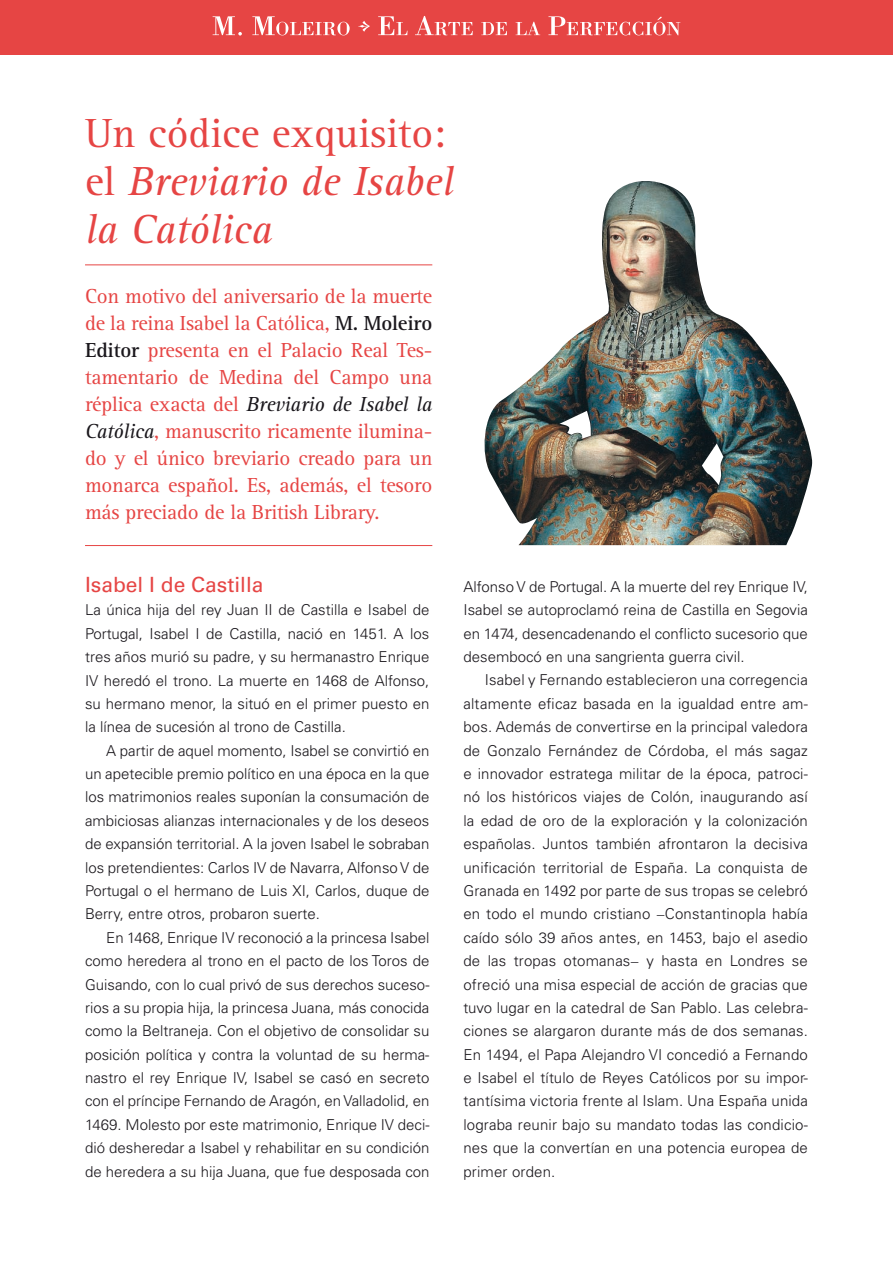
<style>
.page{position:relative;width:893px;height:1263px;background:#fff}
.page>*{position:absolute;margin:0;border:0;box-sizing:border-box;transform-origin:0 0}
.t1{font:italic 42px/48px "Rotis Serif";color:#e64544}
.t2{font:21px/27px "Rotis Serif";letter-spacing:-.01em;color:#e64544;text-align:justify}
.t3{font:21px "Univers LT Std";color:#e64544}
.t4{font:300 15px/23.4px "Univers LT Std";color:#1a171c;text-align:justify}
.s1{font-style:normal}
.s2{font-weight:700;color:#1a171c}
.s3{font-style:italic;color:#1a171c}
.s4{font-family:"Times";font-weight:400}
</style>
<div class="page">
<div style="left:0;top:0;width:893px;height:54px;background:#e64544"></div>
<svg style="left:213px;top:16px;width:29px;height:20px"></svg>
<svg style="left:252px;top:16px;width:98px;height:19px"></svg>
<svg style="left:358px;top:21px;width:11px;height:11px"></svg>
<svg style="left:378px;top:16px;width:29px;height:19px"></svg>
<svg style="left:415px;top:16px;width:58px;height:19px"></svg>
<svg style="left:481px;top:22px;width:26px;height:13px"></svg>
<svg style="left:516px;top:22px;width:24px;height:13px"></svg>
<svg style="left:548px;top:16px;width:132px;height:19px"></svg>
<img style="left:484px;top:181px;width:329px;height:364px">
<hr style="left:85px;top:545px;width:347px;height:1px;background:#e64544">
<hr style="left:85px;top:264px;width:347px;height:1px;background:#e64544">
<h1 class="t1" style="left:85px;top:111px;width:370px"><span class="s1">Un códice exquisito: el</span> Breviario de Isabel la Católica</h1>
<p class="t2" style="left:85px;top:284px;width:349px">Con motivo del aniversario de la muerte de la reina Isabel la Católica, <span class="s2">M. Moleiro Editor</span> presenta en el Palacio Real Tes&shy;tamentario de Medina del Campo una réplica exacta del <span class="s3">Breviario de Isabel la Católica</span>, manuscrito ricamente ilumina&shy;do y el único breviario creado para un monarca español. Es, además, el tesoro más preciado de la British Library.</p>
<h2 class="t3" style="left:85px;top:572px;width:180px">Isabel I de Castilla</h2>
<p class="t4" style="left:85px;top:598px;width:346px">La única hija del rey Juan II de Castilla e Isabel de Portugal, Isabel I de Castilla, nació en 1451. A los tres años murió su padre, y su hermanastro Enrique IV heredó el trono. La muerte en 1468 de Alfonso, su hermano menor, la situó en el primer puesto en la línea de sucesión al trono de Castilla.</p>
<p class="t4" style="left:85px;top:739px;width:346px;text-indent:21px">A partir de aquel momento, Isabel se convirtió en un apetecible premio político en una época en la que los matrimonios reales suponían la consumación de ambiciosas alianzas internacionales y de los deseos de expansión territorial. A la joven Isabel le sobraban los pretendientes: Carlos IV de Navarra, Alfonso V de Portugal o el hermano de Luis XI, Carlos, duque de Berry, entre otros, probaron suerte.</p>
<p class="t4" style="left:85px;top:926px;width:346px;text-indent:21px">En 1468, Enrique IV reconoció a la princesa Isabel como heredera al trono en el pacto de los Toros de Guisando, con lo cual privó de sus derechos suceso&shy;rios a su propia hija, la princesa Juana, más conocida como la Beltraneja. Con el objetivo de consolidar su posición política y contra la voluntad de su herma&shy;nastro el rey Enrique IV, Isabel se casó en secreto con el príncipe Fernando de Aragón, en Valladolid, en 1469. Molesto por este matrimonio, Enrique IV deci&shy;dió desheredar a Isabel y rehabilitar en su condición de heredera a su hija Juana, que fue desposada con</p>
<p class="t4" style="left:463px;top:575px;width:346px">Alfonso V de Portugal. A la muerte del rey Enrique IV, Isabel se autoproclamó reina de Castilla en Segovia en 1474, desencadenando el conflicto sucesorio que desembocó en una sangrienta guerra civil.</p>
<p class="t4" style="left:463px;top:668px;width:346px;text-indent:21px">Isabel y Fernando establecieron una corregencia altamente eficaz basada en la igualdad entre am&shy;bos. Además de convertirse en la principal valedora de Gonzalo Fernández de Córdoba, el más sagaz e innovador estratega militar de la época, patroci&shy;nó los históricos viajes de Colón, inaugurando así la edad de oro de la exploración y la colonización españolas. Juntos también afrontaron la decisiva unificación territorial de España. La conquista de Granada en 1492 por parte de sus tropas se celebró en todo el mundo cristiano <span class="s4">−</span>Constantinopla había caído sólo 39 años antes, en 1453, bajo el asedio de las tropas otomanas<span class="s4">−</span> y hasta en Londres se ofreció una misa especial de acción de gracias que tuvo lugar en la catedral de San Pablo. Las celebra&shy;ciones se alargaron durante más de dos semanas.<br>En 1494, el Papa Alejandro VI concedió a Fernando e Isabel el título de Reyes Católicos por su impor&shy;tantísima victoria frente al Islam. Una España unida lograba reunir bajo su mandato todas las condicio&shy;nes que la convertían en una potencia europea de primer orden.</p>
</div>
